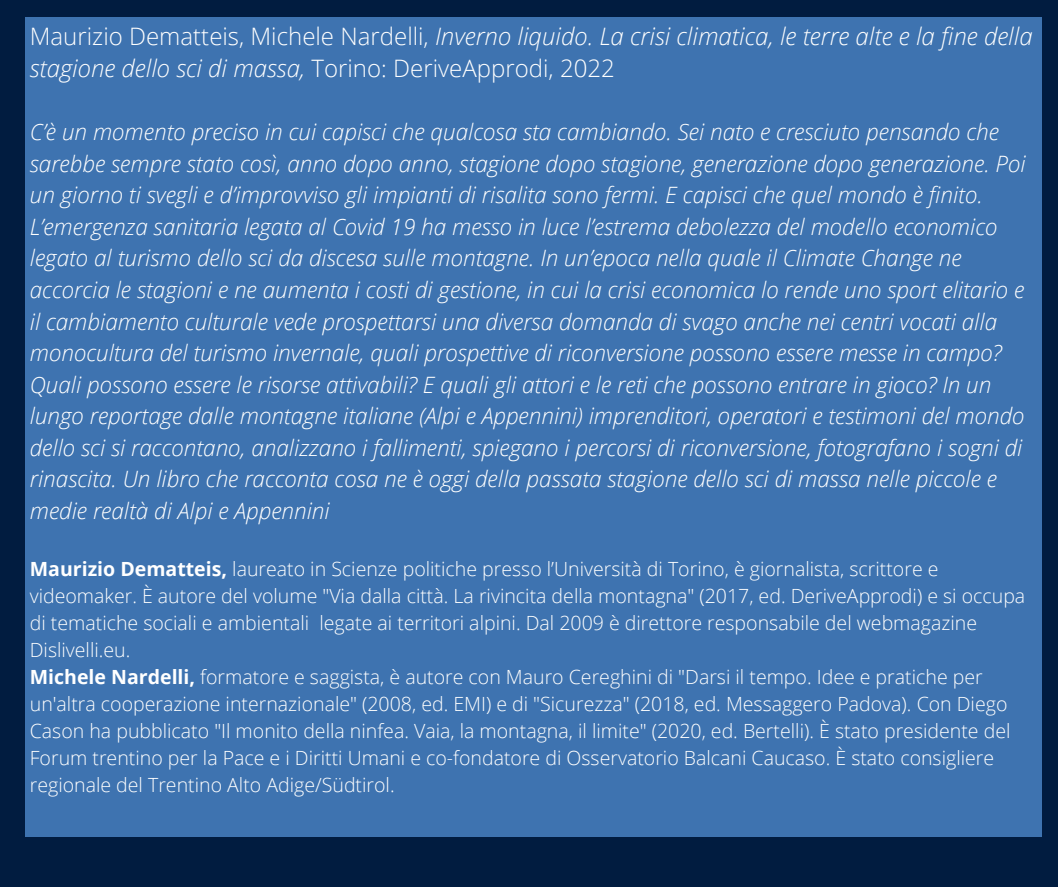
<style>
.page{position:relative;width:1058px;height:887px;background:#fff}
.page>*{position:absolute;margin:0;border:0;box-sizing:border-box;transform-origin:0 0}
.t1{font:italic 300 24px/32.7px "Open Sans";color:#fff}
.t2{font:italic 300 22.5px/31.5px "Open Sans";color:#fff}
.t3{font:300 19.5px/27px "Open Sans";color:#fff}
.s1{font-style:normal}
.s2{font-weight:700}
</style>
<div class="page">
<div style="left:0;top:0;width:1058px;height:886px;background:#011c40"></div>
<div style="left:25px;top:18px;width:1016px;height:818px;background:#3e73b0"></div>
<p class="t1" style="left:30px;top:19px;width:1004px"><span class="s1">Maurizio Dematteis, Michele Nardelli,</span> Inverno liquido. La crisi climatica, le terre alte e la fine della stagione dello sci di massa, <span class="s1">Torino: DeriveApprodi, 2022</span></p>
<p class="t2" style="left:30px;top:116px;width:997px">C’è un momento preciso in cui capisci che qualcosa sta cambiando. Sei nato e cresciuto pensando che sarebbe sempre stato così, anno dopo anno, stagione dopo stagione, generazione dopo generazione. Poi un giorno ti svegli e d’improvviso gli impianti di risalita sono fermi. E capisci che quel mondo è finito.<br>L’emergenza sanitaria legata al Covid 19 ha messo in luce l’estrema debolezza del modello economico legato al turismo dello sci da discesa sulle montagne. In un’epoca nella quale il Climate Change ne accorcia le stagioni e ne aumenta i costi di gestione, in cui la crisi economica lo rende uno sport elitario e il cambiamento culturale vede prospettarsi una diversa domanda di svago anche nei centri vocati alla monocultura del turismo invernale, quali prospettive di riconversione possono essere messe in campo?<br>Quali possono essere le risorse attivabili? E quali gli attori e le reti che possono entrare in gioco? In un lungo reportage dalle montagne italiane (Alpi e Appennini) imprenditori, operatori e testimoni del mondo dello sci si raccontano, analizzano i fallimenti, spiegano i percorsi di riconversione, fotografano i sogni di rinascita. Un libro che racconta cosa ne è oggi della passata stagione dello sci di massa nelle piccole e medie realtà di Alpi e Appennini</p>
<p class="t3" style="left:30px;top:555px;width:997px"><span class="s2">Maurizio Dematteis,</span> laureato in Scienze politiche presso l’Università di Torino, è giornalista, scrittore e videomaker. È autore del volume "Via dalla città. La rivincita della montagna" (2017, ed. DeriveApprodi) e si occupa di tematiche sociali e ambientali legate ai territori alpini. Dal 2009 è direttore responsabile del webmagazine Dislivelli.eu.<br><span class="s2">Michele Nardelli,</span> formatore e saggista, è autore con Mauro Cereghini di "Darsi il tempo. Idee e pratiche per un'altra cooperazione internazionale" (2008, ed. EMI) e di "Sicurezza" (2018, ed. Messaggero Padova). Con Diego Cason ha pubblicato "Il monito della ninfea. Vaia, la montagna, il limite" (2020, ed. Bertelli). È stato presidente del Forum trentino per la Pace e i Diritti Umani e co-fondatore di Osservatorio Balcani Caucaso. È stato consigliere regionale del Trentino Alto Adige/Südtirol.</p>
</div>
